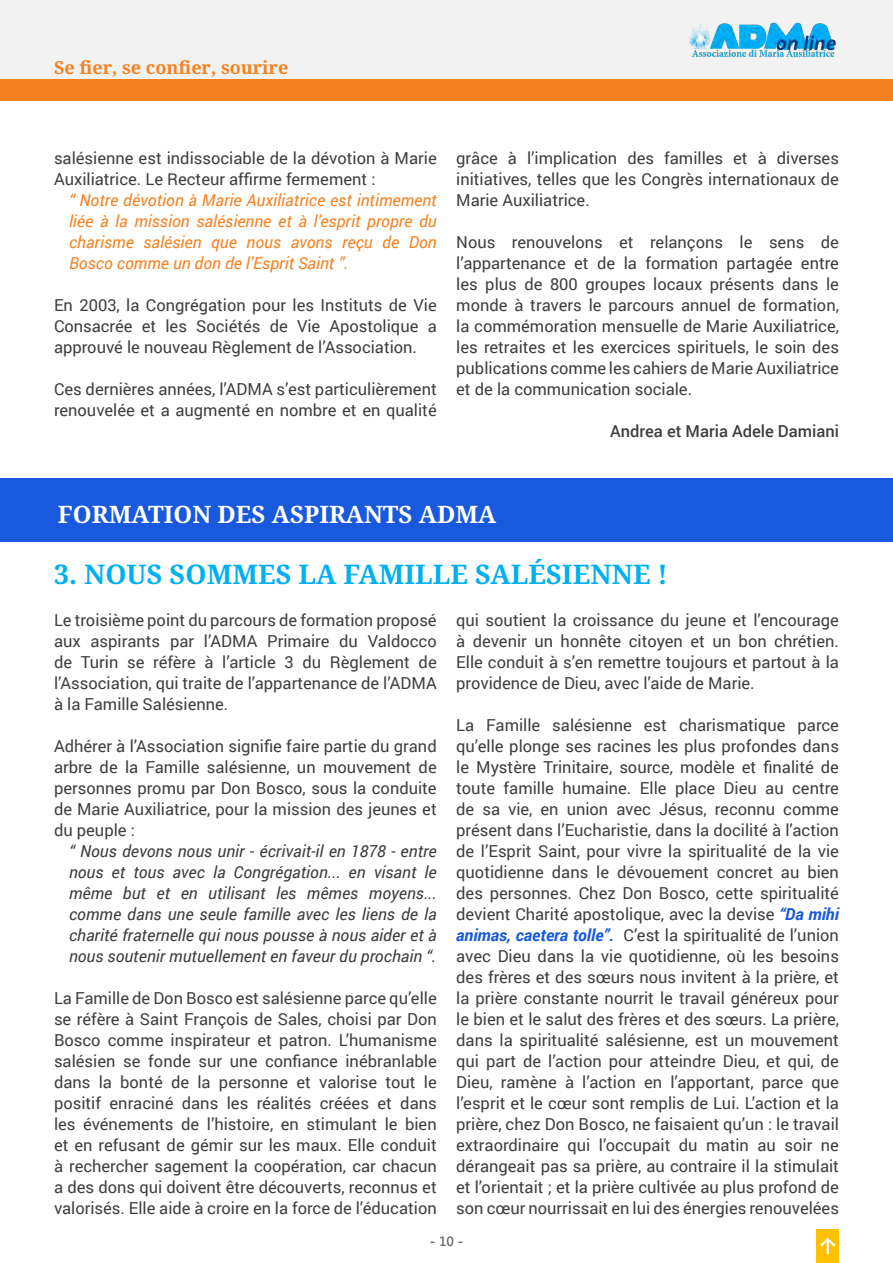
<style>
.page{position:relative;width:893px;height:1263px;background:#fff}
.page>*{position:absolute;margin:0;border:0;box-sizing:border-box;transform-origin:0 0}
.t1{font:700 27px "Noto Serif";color:#00b0f0}
.t2{font:700 24px "Noto Serif";color:#fff}
.t3{font:700 18px "Noto Serif";color:#f58221}
.t4{font:16.5px/21px "Roboto";color:#3e3e3f;text-align:justify}
.t5{font:italic 16.5px/21px "Roboto";color:#3e3e3f;text-align:justify}
.t6{font:italic 16.5px/21px "Roboto";color:#f58221;text-align:justify}
.t7{font:500 16.5px "Roboto";color:#3e3e3f}
.t8{font:700 13.5px "Segoe UI";color:#6d6e70}
.s1{font-weight:700;font-style:italic;color:#1859dd}
.s2{font-weight:600}
</style>
<div class="page">
<div style="left:0;top:0;width:893px;height:80px;background:#f2f2f2"></div>
<img style="left:689px;top:22px;width:147px;height:35px">
<div style="left:816px;top:1229px;width:23px;height:34px;background:#ffc000"></div>
<svg style="left:820px;top:1237px;width:16px;height:17px"></svg>
<div style="left:0;top:80px;width:893px;height:20px;background:#f58221"></div>
<div style="left:0;top:478px;width:893px;height:64px;background:#1859dd"></div>
<p class="t3" style="left:54px;top:54px;width:236px">Se fier, se confier, sourire</p>
<p class="t4" style="left:54px;top:147px;width:384px">salésienne est indissociable de la dévotion à Marie<br>Auxiliatrice. Le Recteur affirme fermement :</p>
<p class="t6" style="left:69px;top:189px;width:369px">“ Notre dévotion à Marie Auxiliatrice est intimement liée à la mission salésienne et à l’esprit propre du charisme salésien que nous avons reçu de Don Bosco comme un don de l’Esprit Saint ”.</p>
<p class="t4" style="left:54px;top:294px;width:384px">En 2003, la Congrégation pour les Instituts de Vie Consacrée et les Sociétés de Vie Apostolique a approuvé le nouveau Règlement de l’Association.</p>
<p class="t4" style="left:54px;top:378px;width:384px">Ces dernières années, l’ADMA s’est particulièrement renouvelée et a augmenté en nombre et en qualité</p>
<p class="t4" style="left:456px;top:147px;width:384px">grâce à l’implication des familles et à diverses initiatives, telles que les Congrès internationaux de Marie Auxiliatrice.</p>
<p class="t4" style="left:456px;top:231px;width:384px">Nous renouvelons et relançons le sens de l’appartenance et de la formation partagée entre les plus de 800 groupes locaux présents dans le monde à travers le parcours annuel de formation, la commémoration mensuelle de Marie Auxiliatrice, les retraites et les exercices spirituels, le soin des publications comme les cahiers de Marie Auxiliatrice et de la communication sociale.</p>
<p class="t7" style="left:610px;top:419px;width:230px">Andrea et Maria Adele Damiani</p>
<p class="t2" style="left:58px;top:497px;width:440px">FORMATION DES ASPIRANTS ADMA</p>
<p class="t1" style="left:54px;top:555px;width:615px">3. NOUS SOMMES LA FAMILLE SALÉSIENNE !</p>
<p class="t4" style="left:54px;top:609px;width:384px">Le troisième point du parcours de formation proposé aux aspirants par l’ADMA Primaire du Valdocco de Turin se réfère à l’article 3 du Règlement de l’Association, qui traite de l’appartenance de l’ADMA à la Famille Salésienne.</p>
<p class="t4" style="left:54px;top:735px;width:384px">Adhérer à l’Association signifie faire partie du grand arbre de la Famille salésienne, un mouvement de personnes promu par Don Bosco, sous la conduite de Marie Auxiliatrice, pour la mission des jeunes et du peuple :</p>
<p class="t5" style="left:69px;top:840px;width:369px">“ Nous devons nous unir - écrivait-il en 1878 - entre nous et tous avec la Congrégation... en visant le même but et en utilisant les mêmes moyens... comme dans une seule famille avec les liens de la charité fraternelle qui nous pousse à nous aider et à nous soutenir mutuellement en faveur du prochain “.</p>
<p class="t4" style="left:54px;top:987px;width:384px">La Famille de Don Bosco est salésienne parce qu’elle se réfère à Saint François de Sales, choisi par Don Bosco comme inspirateur et patron. L’humanisme salésien se fonde sur une confiance inébranlable dans la bonté de la personne et valorise tout le positif enraciné dans les réalités créées et dans les événements de l’histoire, en stimulant le bien et en refusant de gémir sur les maux. Elle conduit à rechercher sagement la coopération, car chacun a des dons qui doivent être découverts, reconnus et valorisés. Elle aide à croire en la force de l’éducation</p>
<p class="t4" style="left:456px;top:609px;width:384px">qui soutient la croissance du jeune et l’encourage à devenir un honnête citoyen et un bon chrétien.<br>Elle conduit à s’en remettre toujours et partout à la providence de Dieu, avec l’aide de Marie.</p>
<p class="t4" style="left:456px;top:714px;width:384px">La Famille salésienne est charismatique parce qu’elle plonge ses racines les plus profondes dans le Mystère Trinitaire, source, modèle et finalité de toute famille humaine. Elle place Dieu au centre de sa vie, en union avec Jésus, reconnu comme présent dans l’Eucharistie, dans la docilité à l’action de l’Esprit Saint, pour vivre la spiritualité de la vie quotidienne dans le dévouement concret au bien des personnes. Chez Don Bosco, cette spiritualité devient Charité apostolique, avec la devise <span class="s1">“Da mihi animas, caetera tolle”.</span> C’est la spiritualité de l’union avec Dieu dans la vie quotidienne, où les besoins des frères et des sœurs nous invitent à la prière, et la prière constante nourrit le travail généreux pour le bien et le salut des frères et des sœurs. La prière, dans la spiritualité salésienne, est un mouvement qui part de l’action pour atteindre Dieu, et qui, de Dieu, ramène à l’action en l’apportant, parce que l’esprit et le cœur sont remplis de Lui. L’action et la prière, chez Don Bosco, ne faisaient qu’un : le travail extraordinaire qui l’occupait du matin au soir ne dérangeait pas sa prière, au contraire il la stimulait et l’orientait ; et la prière cultivée au plus profond de son cœur nourrissait en lui des énergies renouvelées</p>
<p class="t8" style="left:430px;top:1229px;width:35px">- <span class="s2">10</span> -</p>
</div>
